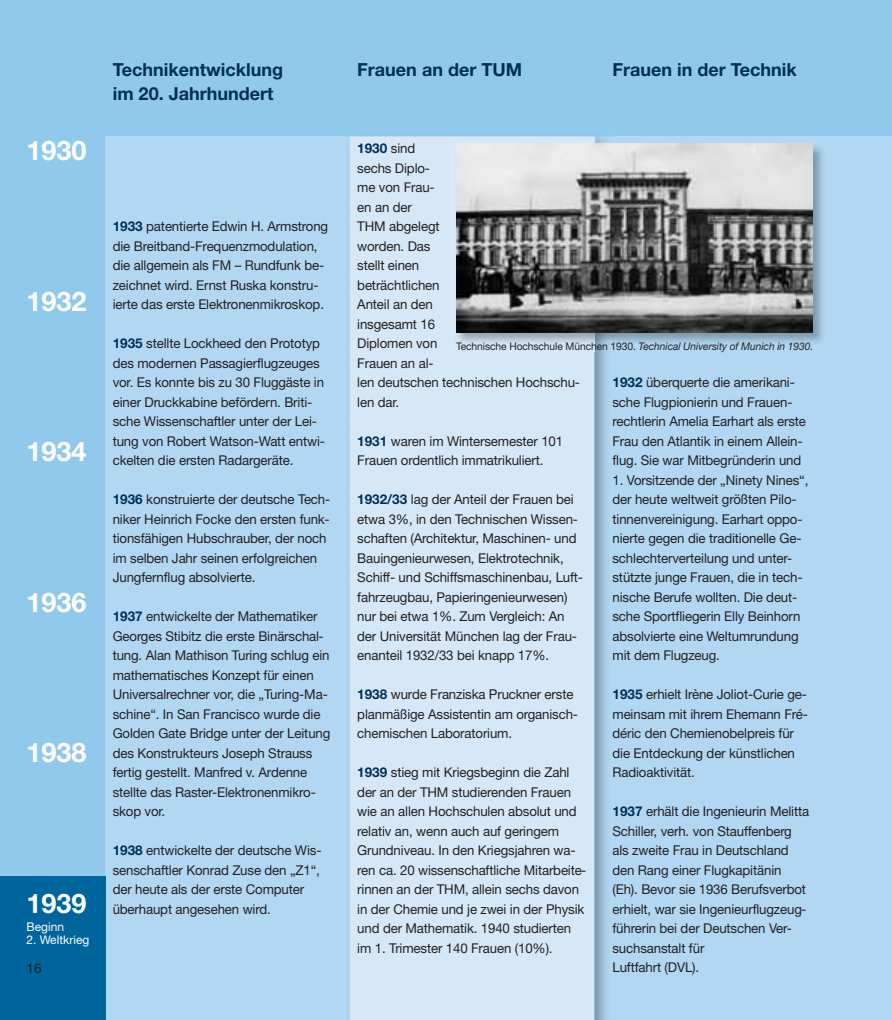
<style>
.page{position:relative;width:892px;height:1020px;background:#91c9ed}
.page>*{position:absolute;margin:0;border:0;box-sizing:border-box;transform-origin:0 0}
.t1{font:700 27px "TUM Neue Helvetica";color:#fff}
.t2{font:700 18px/24px "TUM Neue Helvetica";color:#002f55}
.t3{font:13.5px/19.5px "TUM Neue Helvetica";letter-spacing:-.01em;color:#231f20}
.t4{font:12px "TUM Neue Helvetica";color:#fff}
.t5{font:italic 10.5px "TUM Neue Helvetica";letter-spacing:-.01em;color:#231f20}
.s1{font-weight:700;color:#002f55}
.s2{font-style:normal}
</style>
<div class="page">
<div style="left:105px;top:136px;width:787px;height:884px;background:#b2d7f2"></div>
<div style="left:0;top:876px;width:105px;height:144px;background:#00649d"></div>
<img style="left:343px;top:136px;width:270px;height:884px">
<div style="left:350px;top:136px;width:244px;height:884px;background:#d6e8f8"></div>
<img style="left:450px;top:137px;width:373px;height:215px">
<img style="left:456px;top:144px;width:356px;height:189px">
<h1 class="t1" style="left:26px;top:141px;width:62px">1930</h1>
<h1 class="t1" style="left:26px;top:291px;width:62px">1932</h1>
<h1 class="t1" style="left:26px;top:442px;width:62px">1934</h1>
<h1 class="t1" style="left:26px;top:592px;width:62px">1936</h1>
<h1 class="t1" style="left:26px;top:743px;width:62px">1938</h1>
<h1 class="t1" style="left:26px;top:893px;width:62px">1939</h1>
<p class="t4" style="left:26px;top:922px;width:39px">Beginn</p>
<p class="t4" style="left:26px;top:935px;width:64px">2. Weltkrieg</p>
<h2 class="t2" style="left:113px;top:59px;width:172px">Technikentwicklung im 20. Jahrhundert</h2>
<h2 class="t2" style="left:612px;top:59px;width:186px">Frauen in der Technik</h2>
<h2 class="t2" style="left:357px;top:59px;width:166px">Frauen an der TUM</h2>
<p class="t3" style="left:113px;top:218px;width:217px"><span class="s1">1933</span> patentierte Edwin H. Armstrong die Breitband-Frequenzmodulation, die allgemein als FM – Rundfunk be&shy;zeichnet wird. Ernst Ruska konstru&shy;ierte das erste Elektronenmikroskop.</p>
<p class="t3" style="left:113px;top:335px;width:214px"><span class="s1">1935</span> stellte Lockheed den Prototyp des modernen Passagierflugzeuges vor. Es konnte bis zu 30 Fluggäste in einer Druckkabine befördern. Briti&shy;sche Wissenschaftler unter der Lei&shy;tung von Robert Watson-Watt entwi&shy;ckelten die ersten Radargeräte.</p>
<p class="t3" style="left:113px;top:491px;width:219px"><span class="s1">1936</span> konstruierte der deutsche Tech&shy;niker Heinrich Focke den ersten funk&shy;tionsfähigen Hubschrauber, der noch im selben Jahr seinen erfolgreichen Jungfernflug absolvierte.</p>
<p class="t3" style="left:113px;top:608px;width:219px"><span class="s1">1937</span> entwickelte der Mathematiker Georges Stibitz die erste Binärschal&shy;tung. Alan Mathison Turing schlug ein mathematisches Konzept für einen Universalrechner vor, die „Turing-Ma&shy;schine“. In San Francisco wurde die Golden Gate Bridge unter der Leitung des Konstrukteurs Joseph Strauss fertig gestellt. Manfred v. Ardenne stellte das Raster-Elektronenmikro&shy;skop vor.</p>
<p class="t3" style="left:113px;top:842px;width:210px"><span class="s1">1938</span> entwickelte der deutsche Wis&shy;senschaftler Konrad Zuse den „Z1“, der heute als der erste Computer überhaupt angesehen wird.</p>
<p class="t3" style="left:357px;top:140px;width:224px"><span class="s1">1930</span> sind<br>sechs Diplo-<br>me von Frau-<br>en an der<br>THM abgelegt<br>worden. Das<br>stellt einen<br>beträchtlichen<br>Anteil an den<br>insgesamt 16<br>Diplomen von<br>Frauen an al-<br>len deutschen technischen Hochschu&shy;len dar.</p>
<p class="t3" style="left:357px;top:432px;width:207px"><span class="s1">1931</span> waren im Wintersemester 101<br>Frauen ordentlich immatrikuliert.</p>
<p class="t3" style="left:357px;top:491px;width:227px"><span class="s1">1932/33</span> lag der Anteil der Frauen bei etwa 3%, in den Technischen Wissen&shy;schaften (Architektur, Maschinen- und Bauingenieurwesen, Elektrotechnik, Schiff- und Schiffsmaschinenbau, Luft&shy;fahrzeugbau, Papieringenieurwesen) nur bei etwa 1%. Zum Vergleich: An der Universität München lag der Frau&shy;enanteil 1932/33 bei knapp 17%.</p>
<p class="t3" style="left:357px;top:686px;width:222px"><span class="s1">1938</span> wurde Franziska Pruckner erste planmäßige Assistentin am organisch&shy;chemischen Laboratorium.</p>
<p class="t3" style="left:357px;top:764px;width:230px"><span class="s1">1939</span> stieg mit Kriegsbeginn die Zahl der an der THM studierenden Frauen wie an allen Hochschulen absolut und relativ an, wenn auch auf geringem Grundniveau. In den Kriegsjahren wa&shy;ren ca. 20 wissenschaftliche Mitarbeite&shy;rinnen an der THM, allein sechs davon in der Chemie und je zwei in der Physik und der Mathematik. 1940 studierten im 1. Trimester 140 Frauen (10%).</p>
<p class="t5" style="left:456px;top:343px;width:359px"><span class="s2">Technische Hochschule München 1930.</span> Technical University of Munich in 1930.</p>
<p class="t3" style="left:612px;top:374px;width:195px"><span class="s1">1932</span> überquerte die amerikani&shy;sche Flugpionierin und Frauen&shy;rechtlerin Amelia Earhart als erste Frau den Atlantik in einem Allein&shy;flug. Sie war Mitbegründerin und</p>
<p class="t3" style="left:612px;top:471px;width:197px">1. Vorsitzende der „Ninety Nines“, der heute weltweit größten Pilo&shy;tinnenvereinigung. Earhart oppo&shy;nierte gegen die traditionelle Ge&shy;schlechterverteilung und unter&shy;stützte junge Frauen, die in tech&shy;nische Berufe wollten. Die deut&shy;sche Sportfliegerin Elly Beinhorn absolvierte eine Weltumrundung mit dem Flugzeug.</p>
<p class="t3" style="left:612px;top:686px;width:197px"><span class="s1">1935</span> erhielt Irène Joliot-Curie ge&shy;meinsam mit ihrem Ehemann Fré&shy;déric den Chemienobelpreis für die Entdeckung der künstlichen<br>Radioaktivität.</p>
<p class="t3" style="left:612px;top:803px;width:198px"><span class="s1">1937</span> erhält die Ingenieurin Melitta<br>Schiller, verh. von Stauffenberg als zweite Frau in Deutschland den Rang einer Flugkapitänin (Eh). Bevor sie 1936 Berufsverbot erhielt, war sie Ingenieurflugzeug&shy;führerin bei der Deutschen Ver&shy;suchsanstalt für</p>
<p class="t3" style="left:26px;top:959px;width:17px">16</p>
<p class="t3" style="left:612px;top:959px;width:88px">Luftfahrt (DVL).</p>
</div>
